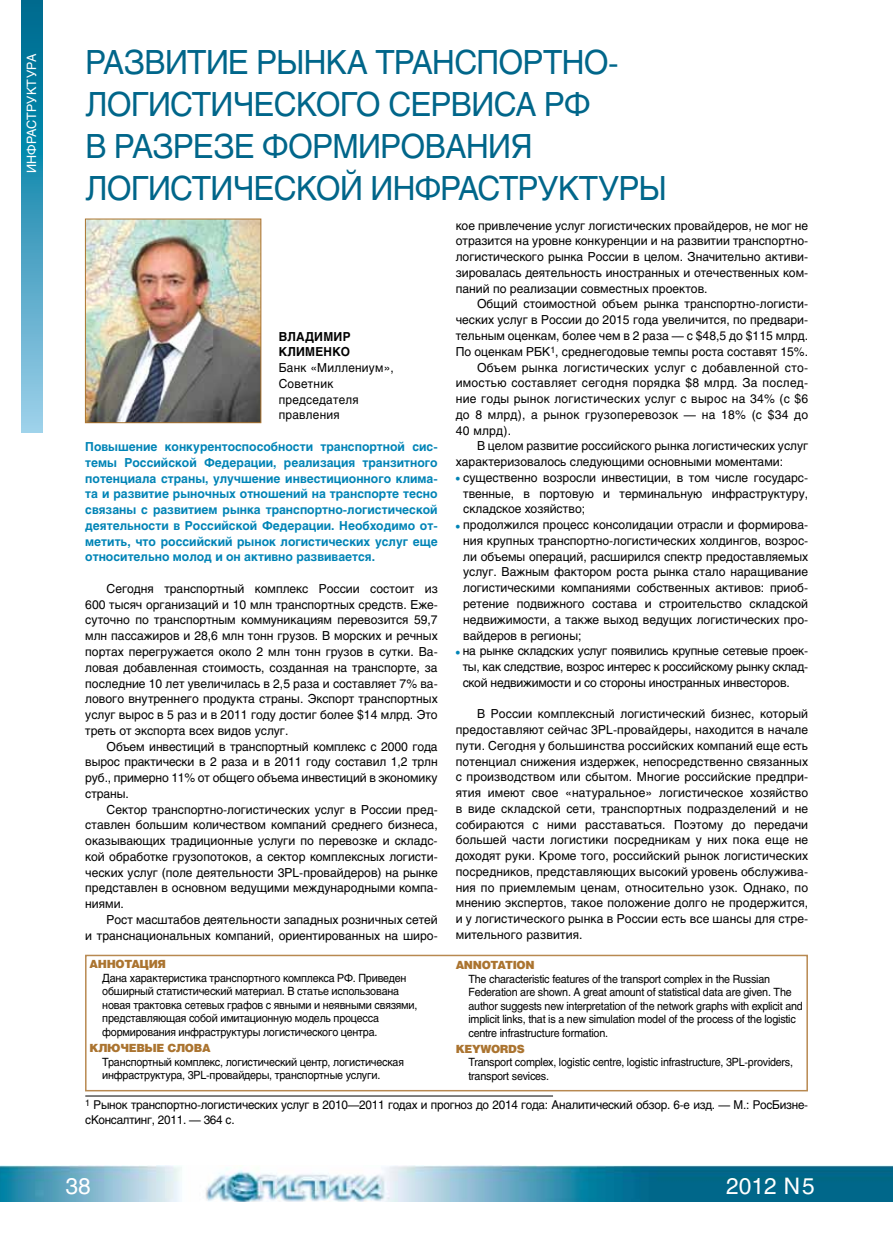
<style>
.page{position:relative;width:893px;height:1234px;background:#fff}
.page>*{position:absolute;margin:0;border:0;box-sizing:border-box;transform-origin:0 0}
.t1{font:33px/42px "Helios";letter-spacing:-.02em;color:#00668a;scale:.95 1}
.t2{font:22.5px "Helios";color:#fff}
.t3{font:12.75px "Helios";letter-spacing:.01em;color:#fff}
.t4{font:12.3px/15.8px "Helios";color:#000;text-align:justify}
.t5{font:700 12.3px/15.8px "Helios";color:#0084b6;text-align:justify}
.t6{font:12.3px "Helios";letter-spacing:.02em;color:#000}
.t7{font:12.3px/15.8px "Helios";letter-spacing:.02em;color:#000;scale:.96 1}
.t8{font:700 12.3px/15.8px "Helios";letter-spacing:.02em;color:#000;scale:.96 1}
.t9{font:12px/15px "Helios";letter-spacing:-.02em;color:#000}
.t10{font:11.25px/13.5px "Helios";letter-spacing:-.02em;color:#000;scale:.95 1}
.t11{font:900 11.25px "Helios";letter-spacing:-.03em;color:#ab7430}
</style>
<div class="page">
<img style="left:0;top:1165px;width:893px;height:36px">
<svg style="left:21px;top:0;width:22px;height:432px"></svg>
<img style="left:87px;top:220px;width:172px;height:201px">
<div style="left:85px;top:218px;width:176px;height:205px;border:1px solid #ab7430"></div>
<div style="left:85px;top:954px;width:723px;height:137px;border:2px solid #b88951"></div>
<hr style="left:85px;top:1095px;width:468px;height:1px;background:#000">
<p class="t3" style="left:24px;top:173px;width:121px;rotate:-90deg">Инфраструктура</p>
<h1 class="t1" style="left:86px;top:41px;width:253px">РАЗВИТИЕ РЫНКА</h1>
<h1 class="t1" style="left:375px;top:41px;width:23px">ТРАНС</h1>
<h1 class="t1" style="left:477px;top:41px;width:70px">ПОРТН</h1>
<h1 class="t1" style="left:584px;top:41px;width:38px">О-</h1>
<h1 class="t1" style="left:86px;top:83px;width:507px">ЛОГИСТИЧЕСКОГО СЕРВИСА РФ<br>В РАЗРЕЗЕ ФОРМИРОВАНИЯ<br>ЛОГИСТИЧЕСКОЙ ИНФРАСТРУКТУР</h1>
<h1 class="t1" style="left:639px;top:167px;width:31px">Ы</h1>
<p class="t8" style="left:279px;top:328px;width:76px">ВЛАДИМИР<br>КЛИМЕНКО</p>
<p class="t7" style="left:279px;top:360px;width:121px">Банк «Миллениум»,<br>Советник председателя правления</p>
<p class="t5" style="left:85px;top:439px;width:354px">Повышение конкурентоспособности транспортной сис&shy;темы Российской Федерации, реализация транзитного потенциала страны, улучшение инвестиционного клима&shy;та и развитие рыночных отношений на транспорте тесно связаны с развитием рынка транспортно-логистической деятельности в Российской Федерации. Необходимо от&shy;метить, что российский рынок логистических услуг еще относительно молод и он активно развивается.</p>
<p class="t4" style="left:85px;top:580px;width:354px;text-indent:21px">Сегодня транспортный комплекс России состоит из 600 тысяч организаций и 10 млн транспортных средств. Еже&shy;суточно по транспортным коммуникациям перевозится 59,7 млн пассажиров и 28,6 млн тонн грузов. В морских и речных портах перегружается около 2 млн тонн грузов в сутки. Ва&shy;ловая добавленная стоимость, созданная на транспорте, за последние 10 лет увеличилась в 2,5 раза и составляет 7% ва&shy;лового внутреннего продукта страны. Экспорт транспортных услуг вырос в 5 раз и в 2011 году достиг более $14 млрд. Это треть от экспорта всех видов услуг.</p>
<p class="t4" style="left:85px;top:738px;width:354px;text-indent:21px">Объем инвестиций в транспортный комплекс с 2000 года вырос практически в 2 раза и в 2011 году составил 1,2 трлн руб., примерно 11% от общего объема инвестиций в экономику страны.</p>
<p class="t4" style="left:85px;top:801px;width:354px;text-indent:21px">Сектор транспортно-логистических услуг в России пред&shy;ставлен большим количеством компаний среднего бизнеса, оказывающих традиционные услуги по перевозке и складс&shy;кой обработке грузопотоков, а сектор комплексных логисти&shy;ческих услуг (поле деятельности 3РL-провайдеров) на рынке представлен в основном ведущими международными компа&shy;ниями.</p>
<p class="t4" style="left:85px;top:911px;width:354px;text-align:right">Рост масштабов деятельности западных розничных сетей<br>и транснациональных компаний, ориентированных на широ-</p>
<p class="t4" style="left:456px;top:217px;width:354px">кое привлечение услуг логистических провайдеров, не мог не отразится на уровне конкуренции и на развитии транспортно&shy;логистического рынка России в целом. Значительно активи&shy;зировалась деятельность иностранных и отечественных ком&shy;паний по реализации совместных проектов.</p>
<p class="t4" style="left:477px;top:296px;width:333px">Общий стоимостной объем рынка транспортно-логисти-</p>
<p class="t4" style="left:456px;top:312px;width:354px">ческих услуг в России до 2015 года увеличится, по предвари-</p>
<p class="t4" style="left:456px;top:327px;width:354px">тельным оценкам, более чем в 2 раза — с $48,5 до $115 млрд.</p>
<p class="t4" style="left:456px;top:343px;width:354px">По оценкам РБК<sup>1</sup>, среднегодовые темпы роста составят 15%.</p>
<p class="t6" style="left:477px;top:360px;width:333px">Объем рынка логистических услуг с добавленной сто-</p>
<p class="t6" style="left:456px;top:375px;width:354px">имостью составляет сегодня порядка $8 млрд. За послед-</p>
<p class="t6" style="left:456px;top:391px;width:354px">ние годы рынок логистических услуг с вырос на 34% (с $6</p>
<p class="t6" style="left:456px;top:407px;width:354px">до 8 млрд), а рынок грузоперевозок — на 18% (с $34 до</p>
<p class="t4" style="left:456px;top:422px;width:57px">40 млрд).</p>
<p class="t4" style="left:477px;top:438px;width:333px">В целом развитие российского рынка логистических услуг</p>
<p class="t4" style="left:456px;top:453px;width:329px">характеризовалось следующими основными моментами:</p>
<p class="t4" style="left:463px;top:469px;width:346px;text-indent:-7px"><sub>•</sub> существенно возросли инвестиции, в том числе государс&shy;твенные, в портовую и терминальную инфраструктуру, складское хозяйство;</p>
<p class="t4" style="left:463px;top:516px;width:346px;text-indent:-7px"><sub>•</sub> продолжился процесс консолидации отрасли и формирова&shy;ния крупных транспортно-логистических холдингов, возрос&shy;ли объемы операций, расширился спектр предоставляемых услуг. Важным фактором роста рынка стало наращивание логистическими компаниями собственных активов: приоб&shy;ретение подвижного состава и строительство складской недвижимости, а также выход ведущих логистических про&shy;вайдеров в регионы;</p>
<p class="t4" style="left:463px;top:642px;width:347px;text-indent:-7px"><sub>•</sub> на рынке складских услуг появились крупные сетевые проек&shy;ты, как следствие, возрос интерес к российскому рынку склад&shy;ской недвижимости и со стороны иностранных инвесторов.</p>
<p class="t4" style="left:456px;top:705px;width:354px;text-indent:21px">В России комплексный логистический бизнес, который предоставляют сейчас 3PL-провайдеры, находится в начале пути. Сегодня у большинства российских компаний еще есть потенциал снижения издержек, непосредственно связанных с производством или сбытом. Многие российские предпри&shy;ятия имеют свое «натуральное» логистическое хозяйство в виде складской сети, транспортных подразделений и не собираются с ними расставаться. Поэтому до передачи большей части логистики посредникам у них пока еще не доходят руки. Кроме того, российский рынок логистических посредников, представляющих высокий уровень обслужива&shy;ния по приемлемым ценам, относительно узок. Однако, по мнению экспертов, такое положение долго не продержится, и у логистического рынка в России есть все шансы для стре&shy;мительного развития.</p>
<p class="t11" style="left:90px;top:957px;width:78px">АННОТАЦИЯ</p>
<p class="t10" style="left:102px;top:970px;width:333px">Дана характеристика транспортного комплекса РФ. Приведен обширный статистический материал. В статье использована новая трактовка сетевых графов с явными и неявными связями, представляющая собой имитационную модель процесса формирования инфраструктуры логистического центра.</p>
<p class="t11" style="left:90px;top:1040px;width:123px">КЛЮЧЕВЫЕ СЛОВА</p>
<p class="t10" style="left:102px;top:1054px;width:319px">Транспортный комплекс, логистический центр, логистическая инфраструктура, 3PL-провайдеры, транспортные услуги.</p>
<p class="t11" style="left:456px;top:957px;width:80px">ANNOTATION</p>
<p class="t10" style="left:468px;top:971px;width:353px">The characteristic features of the transport complex in the Russian Federation are shown. A great amount of statistical data are given. The author suggests new interpretation of the network graphs with explicit and implicit links, that is a new simulation model of the process of the logistic centre infrastructure formation.</p>
<p class="t11" style="left:456px;top:1041px;width:71px">KEYWORDS</p>
<p class="t10" style="left:468px;top:1055px;width:343px">Transport complex, logistic centre, logistic infrastructure, 3PL-providers, transport sevices.</p>
<p class="t9" style="left:85px;top:1096px;width:724px"><sup>1</sup> Рынок транспортно-логистических услуг в 2010—2011 годах и прогноз до 2014 года: Аналитический обзор. 6-е изд. — М.: РосБизне&shy;сКонсалтинг, 2011. — 364 с.</p>
<h2 class="t2" style="left:66px;top:1172px;width:27px">38</h2>
<h2 class="t2" style="left:726px;top:1172px;width:90px">2012 N5</h2>
</div>
